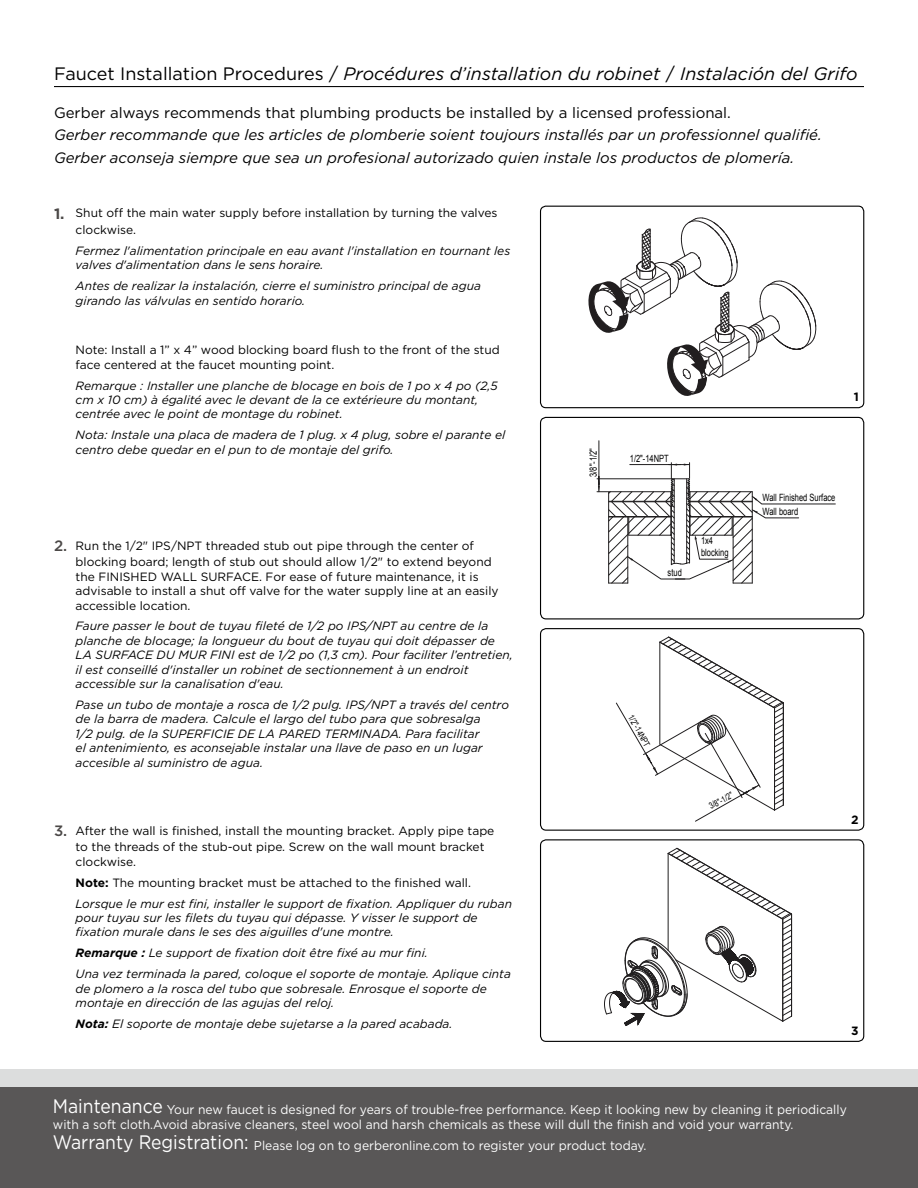
<style>
.page{position:relative;width:918px;height:1188px;background:#fff}
.page>*{position:absolute;margin:0;border:0;box-sizing:border-box;transform-origin:0 0}
.t1{font:italic 18px "Gotham";color:#000}
.t2{font:italic 15px/22.4px "Gotham";color:#000}
.t3{font:15px "Gotham";color:#000}
.t4{font:12.75px/14.5px "Gotham";color:#fff;scale:.95 1}
.t5{font:italic 12px/14.4px "Gotham";color:#000}
.t6{font:12px/16.5px "Gotham";color:#000}
.t7{font:700 12px "Gotham";color:#000}
.t8{font:10.05px/12px "Arial";color:#000;scale:.75 1}
.t9{font:9px "Arial";color:#000;scale:.75 1}
.s1{font-style:normal}
.s2{font-weight:700;font-size:15px;color:#4c4948}
.s3{font-weight:500;font-size:15px;color:#4c4948}
.s4{font-weight:700;font-style:normal}
.s5{font-weight:700}
.s6{font-size:19.5px}
</style>
<div class="page">
<div style="left:0;top:1070px;width:918px;height:118px;background:#dcdddd"></div>
<div style="left:0;top:1087px;width:918px;height:101px;background:#595757"></div>
<svg style="left:588px;top:217px;width:228px;height:179px"></svg>
<div style="left:540px;top:206px;width:324px;height:202px;border:1px solid #000;border-radius:5px"></div>
<hr style="left:599px;top:441px;width:1px;height:44px;background:#201e1f">
<svg style="left:597px;top:463px;width:239px;height:121px"></svg>
<div style="left:540px;top:417px;width:324px;height:202px;border:1px solid #000;border-radius:6px"></div>
<svg style="left:604px;top:848px;width:188px;height:178px"></svg>
<div style="left:540px;top:839px;width:324px;height:203px;border:1px solid #000;border-radius:6px"></div>
<svg style="left:616px;top:637px;width:168px;height:185px"></svg>
<div style="left:540px;top:628px;width:324px;height:203px;border:1px solid #000;border-radius:6px"></div>
<hr style="left:54px;top:86px;width:810px;height:1px;background:#000">
<h1 class="t1" style="left:54px;top:62px;width:805px"><span class="s1">Faucet Installation Procedures /</span> Procédures d’installation du robinet <span class="s1">/</span> Instalación del Grifo</h1>
<p class="t3" style="left:54px;top:103px;width:678px">Gerber always recommends that plumbing products be installed by a licensed professional.</p>
<p class="t2" style="left:54px;top:123px;width:769px">Gerber recommande que les articles de plomberie soient toujours installés par un professionnel qualifié.<br>Gerber aconseja siempre que sea un profesional autorizado quien instale los productos de plomería.</p>
<p class="t6" style="left:76px;top:205px;width:423px;text-indent:-22px"><span class="s2">1.</span> Shut off the main water supply before installation by turning the valves clockwise.</p>
<p class="t5" style="left:76px;top:243px;width:436px">Fermez l'alimentation principale en eau avant l'installation en tournant les valves d'alimentation dans le sens horaire.</p>
<p class="t5" style="left:76px;top:278px;width:407px">Antes de realizar la instalación, cierre el suministro principal de agua girando las válvulas en sentido horario.</p>
<p class="t6" style="left:76px;top:343px;width:426px;line-height:14.4px">Note: Install a 1” x 4” wood blocking board flush to the front of the stud face centered at the faucet mounting point.</p>
<p class="t5" style="left:76px;top:378px;width:424px">Remarque : Installer une planche de blocage en bois de 1 po x 4 po (2,5 cm x 10 cm) à égalité avec le devant de la ce extérieure du montant, centrée avec le point de montage du robinet.</p>
<p class="t5" style="left:76px;top:427px;width:431px">Nota: Instale una placa de madera de 1 plug. x 4 plug, sobre el parante el centro debe quedar en el pun to de montaje del grifo.</p>
<p class="t6" style="left:76px;top:537px;width:418px;text-indent:-22px"><span class="s3">2.</span> Run the 1/2" IPS/NPT threaded stub out pipe through the center of blocking board; length of stub out should allow 1/2" to extend beyond</p>
<p class="t6" style="left:76px;top:569px;width:425px;line-height:14.4px">the FINISHED WALL SURFACE. For ease of future maintenance, it is advisable to install a shut off valve for the water supply line at an easily accessible location.</p>
<p class="t5" style="left:76px;top:619px;width:439px">Faure passer le bout de tuyau fileté de 1/2 po IPS/NPT au centre de la planche de blocage; la longueur du bout de tuyau qui doit dépasser de LA SURFACE DU MUR FINI est de 1/2 po (1,3 cm). Pour faciliter l’entretien, il est conseillé d'installer un robinet de sectionnement à un endroit accessible sur la canalisation d'eau.</p>
<p class="t5" style="left:76px;top:697px;width:435px">Pase un tubo de montaje a rosca de 1/2 pulg. IPS/NPT a través del centro de la barra de madera. Calcule el largo del tubo para que sobresalga<br>1/2 pulg. de la SUPERFICIE DE LA PARED TERMINADA. Para facilitar<br>el antenimiento, es aconsejable instalar una llave de paso en un lugar accesible al suministro de agua.</p>
<p class="t6" style="left:76px;top:822px;width:420px;text-indent:-22px"><span class="s3">3.</span> After the wall is finished, install the mounting bracket. Apply pipe tape to the threads of the stub-out pipe. Screw on the wall mount bracket</p>
<p class="t5" style="left:76px;top:851px;width:438px;line-height:20.9px"><span class="s1">clockwise.<br></span><span class="s4">Note:</span> <span class="s1">The mounting bracket must be attached to the finished wall.<br></span>Lorsque le mur est fini, installer le support de fixation. Appliquer du ruban</p>
<p class="t5" style="left:76px;top:910px;width:404px">pour tuyau sur les filets du tuyau qui dépasse. Y visser le support de fixation murale dans le ses des aiguilles d'une montre.</p>
<p class="t5" style="left:76px;top:942px;width:437px;line-height:20.9px"><span class="s5">Remarque :</span> Le support de fixation doit être fixé au mur fini.<br>Una vez terminada la pared, coloque el soporte de montaje. Aplique cinta</p>
<p class="t5" style="left:76px;top:981px;width:413px">de plomero a la rosca del tubo que sobresale. Enrosque el soporte de montaje en dirección de las agujas del reloj.</p>
<p class="t5" style="left:76px;top:1016px;width:379px"><span class="s5">Nota:</span> El soporte de montaje debe sujetarse a la pared acabada.</p>
<p class="t8" style="left:587px;top:477px;width:40px;rotate:-90deg">3/8"-1/2"</p>
<p class="t8" style="left:630px;top:453px;width:54px">1/2"-14NPT</p>
<p class="t8" style="left:668px;top:567px;width:20px">stud</p>
<p class="t8" style="left:701px;top:535px;width:38px">1x4 blocking</p>
<p class="t7" style="left:854px;top:390px;width:7px">1</p>
<p class="t8" style="left:763px;top:492px;width:99px">Wall Finished Surface</p>
<p class="t8" style="left:763px;top:505px;width:49px">Wall board</p>
<p class="t9" style="left:636px;top:713px;width:48px;rotate:60deg">1/2"-14NPT</p>
<p class="t9" style="left:707px;top:801px;width:36px;rotate:-28deg">3/8"-1/2"</p>
<p class="t7" style="left:851px;top:813px;width:9px">2</p>
<p class="t7" style="left:851px;top:1024px;width:9px">3</p>
<p class="t4" style="left:53px;top:1102px;width:837px"><span class="s6">Maintenance</span> Your new faucet is designed for years of trouble-free performance. Keep it looking new by cleaning it periodically with a soft cloth.Avoid abrasive cleaners, steel wool and harsh chemicals as these will dull the finish and void your warranty.</p>
<p class="t4" style="left:53px;top:1137px;width:626px"><span class="s6">Warranty Registration:</span> Please log on to gerberonline.com to register your product today.</p>
</div>
